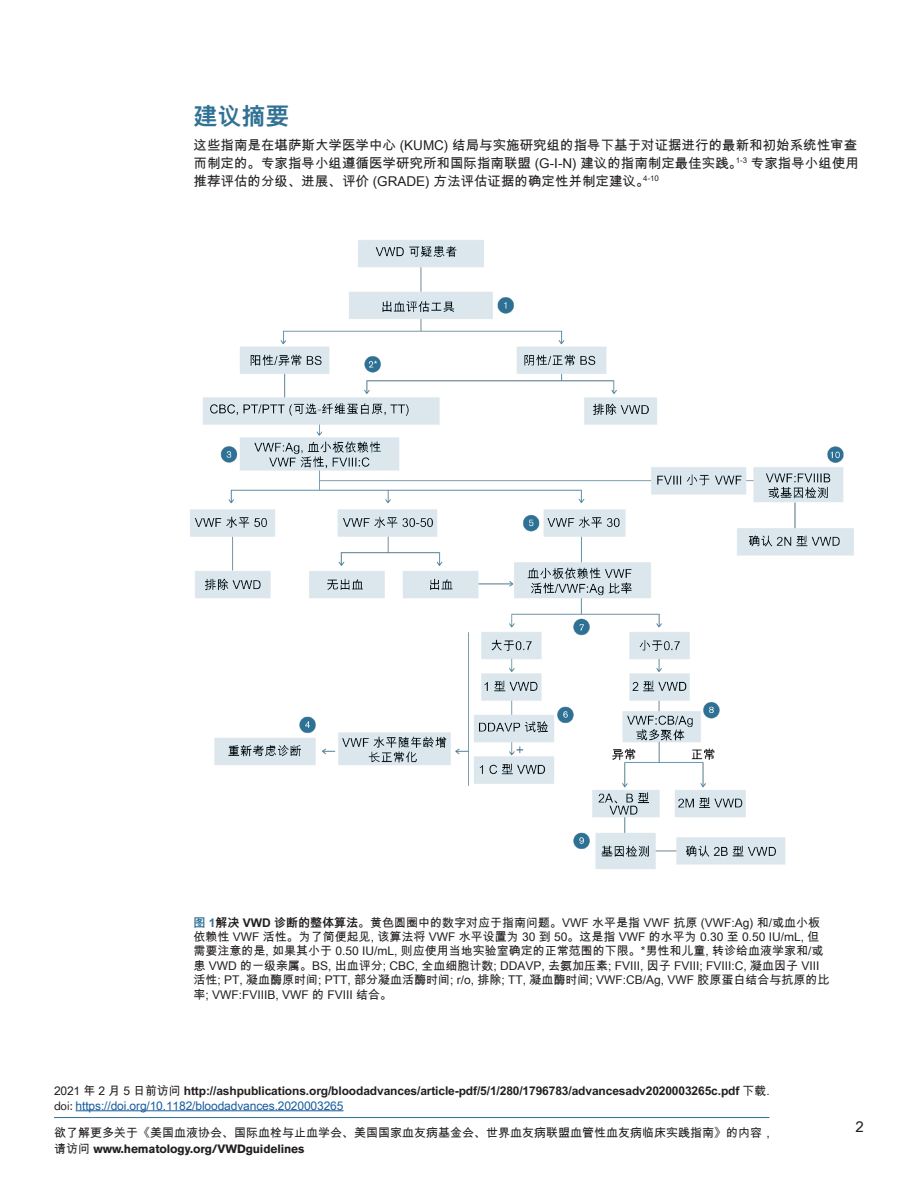
<style>
.page{position:relative;width:918px;height:1188px;background:#fff}
.page>*{position:absolute;margin:0;border:0;box-sizing:border-box;transform-origin:0 0}
.Sub-Heads{font:700 24px "Arial Unicode MS";color:#307194}
.t1{font:15px "Arial Unicode MS";color:#231f20}
.Body{font:13.5px/18px "Arial Unicode MS";color:#231f20}
.Body-2{font:12px/14.4px "Arial Unicode MS";color:#231f20}
.t2{font:700 12px/15px "Arial Unicode MS";letter-spacing:-.01em;color:#231f20}
.t3{font:700 12px "Akzidenz Grotesk BE";letter-spacing:-.01em;color:#231f20}
.s1{font-weight:700;color:#307194}
.s2{font-weight:700}
.s3{font-weight:400}
.s4{font-family:"Akzidenz Grotesk BE";font-weight:400}
.s5{font-weight:400;color:#175d9e}
.s6{font-family:"Arial Unicode MS";font-weight:400}
</style>
<div class="page">
<hr style="left:76px;top:1110px;width:268px;height:1px;background:#175d9e">
<hr style="left:54px;top:1117px;width:716px;height:1px;background:#307194">
<img style="left:190px;top:240px;width:664px;height:629px">
<p class="Sub-Heads" style="left:194px;top:99px;width:97px">建议摘要</p>
<p class="Body" style="left:194px;top:136px;width:667px">这些指南是在堪萨斯大学医学中心 (KUMC) 结局与实施研究组的指导下基于对证据进行的最新和初始系统性审查而制定的。专家指导小组遵循医学研究所和国际指南联盟 (G-I-N) 建议的指南制定最佳实践。<sup>1-3</sup> 专家指导小组使用推荐评估的分级、进展、评价 (GRADE) 方法评估证据的确定性并制定建议。<sup>4-10</sup></p>
<p class="Body-2" style="left:194px;top:915px;width:638px"><span class="s1">图 1</span><span class="s2">解决 VWD 诊断的整体算法。</span>黄色圆圈中的数字对应于指南问题。VWF 水平是指 VWF 抗原 (VWF:Ag) 和/或血小板依赖性 VWF 活性。为了简便起见, 该算法将 VWF 水平设置为 30 到 50。这是指 VWF 的水平为 0.30 至 0.50 IU/mL, 但需要注意的是, 如果其小于 0.50 IU/mL, 则应使用当地实验室确定的正常范围的下限。*男性和儿童, 转诊给血液学家和/或患 VWD 的一级亲属。BS, 出血评分; CBC, 全血细胞计数; DDAVP, 去氨加压素; FVIII, 因子 FVIII; FVIII:C, 凝血因子 VIII活性; PT, 凝血酶原时间; PTT, 部分凝血活酶时间; r/o, 排除; TT, 凝血酶时间; VWF:CB/Ag, VWF 胶原蛋白结合与抗原的比率; VWF:FVIIIB, VWF 的 FVIII 结合。</p>
<p class="t2" style="left:54px;top:1083px;width:717px"><span class="s3">2021 年 2 月 5 日前访问</span> http://ashpublications.org/bloodadvances/article-pdf/5/1/280/1796783/advancesadv2020003265c.pdf <span class="s3">下载. </span><span class="s4">doi:</span> <span class="s5">https://doi.org/10.1182/bloodadvances.2020003265</span></p>
<p class="Body-2" style="left:54px;top:1126px;width:721px">欲了解更多关于《美国血液协会、国际血栓与止血学会、美国国家血友病基金会、世界血友病联盟血管性血友病临床实践指南》的内容，</p>
<p class="t3" style="left:54px;top:1142px;width:252px"><span class="s6">请访问</span> www.hematology.org/VWDguidelines</p>
<p class="t1" style="left:856px;top:1116px;width:10px">2</p>
</div>
